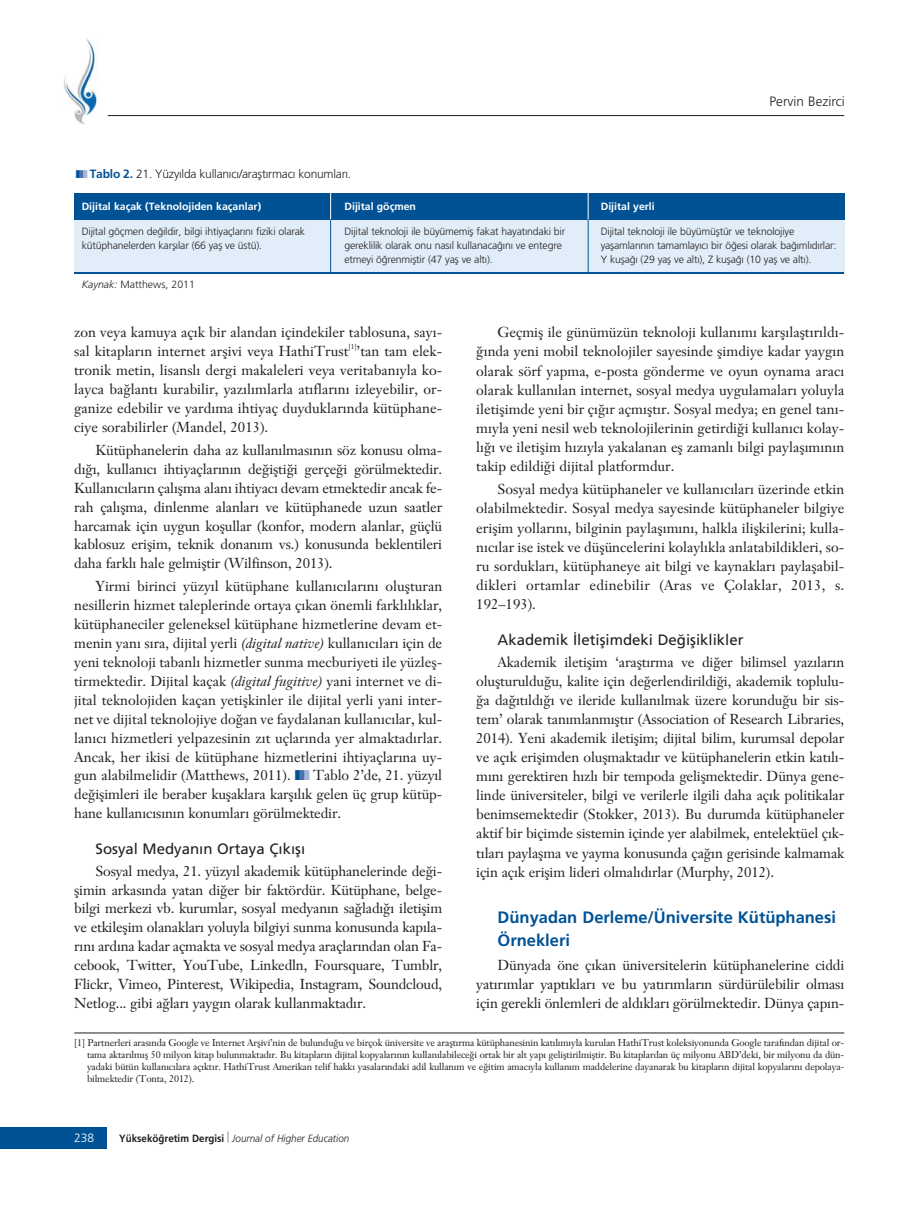
<style>
.page{position:relative;width:919px;height:1217px;background:#fff}
.page>*{position:absolute;margin:0;border:0;box-sizing:border-box;transform-origin:0 0}
.t1{font:700 16.5px/23px "Frutiger";color:#005295}
.t2{font:15px "Frutiger";color:#231f20}
.t3{font:14.25px/18.9px "Janson Text";letter-spacing:-.01em;color:#231f20;text-align:justify}
.t4{font:300 13.5px "Frutiger";color:#231f20}
.t5{font:300 12px "Frutiger";letter-spacing:-.015em;color:#231f20}
.t6{font:300 12px "Frutiger";color:#fff}
.t7{font:300 10.5px "Frutiger";letter-spacing:-.015em;color:#231f20}
.t8{font:700 10.5px "Frutiger";color:#fff}
.t9{font:italic 300 10.5px "Frutiger";color:#231f20;scale:.94 1}
.t10{font:9.75px/12px "Janson Text";letter-spacing:-.015em;color:#231f20;text-align:justify}
.t11{font:7.2px "Janson Text";color:#231f20}
.s1{color:#005295}
.s2{color:#4973ac}
.s3{color:#a4b5d6}
.s4{font-weight:700;color:#005295}
.s5{font-style:italic}
.s6{font-weight:700;font-style:normal}
</style>
<div class="page">
<div style="left:0;top:1127px;width:106px;height:21px;background:#005295"></div>
<img style="left:64px;top:38px;width:34px;height:87px">
<hr style="left:108px;top:115px;width:736px;height:1px;background:#231f20">
<div style="left:97px;top:107px;width:10px;height:9px;background:#fff"></div>
<hr style="left:74px;top:1032px;width:770px;height:1px;background:#231f20">
<div style="left:74px;top:218px;width:770px;height:55px;background:#e1eef9"></div>
<div style="left:74px;top:193px;width:770px;height:26px;background:#005295"></div>
<hr style="left:74px;top:272px;width:769px;height:1px;background:#005295">
<hr style="left:330px;top:219px;width:1px;height:53px;background:#005295">
<svg style="left:330px;top:193px;width:1px;height:26px"></svg>
<hr style="left:588px;top:219px;width:1px;height:53px;background:#005295">
<svg style="left:588px;top:193px;width:1px;height:26px"></svg>
<p class="t4" style="left:769px;top:96px;width:77px">Pervin Bezirci</p>
<p class="t5" style="left:76px;top:169px;width:277px"><span class="s1">❚</span><span class="s2">❚</span><span class="s3">❚</span> <span class="s4">Tablo 2.</span> 21. Yüzy›lda kullan›c›/araflt›rmac› konumlar›.</p>
<p class="t8" style="left:82px;top:202px;width:181px">Dijital kaçak (Teknolojiden kaçanlar)</p>
<p class="t8" style="left:344px;top:202px;width:73px">Dijital göçmen</p>
<p class="t8" style="left:600px;top:202px;width:55px">Dijital yerli</p>
<p class="t7" style="left:82px;top:227px;width:225px">Dijital göçmen de¤ildir, bilgi ihtiyaçlar›n› fiziki olarak</p>
<p class="t7" style="left:344px;top:227px;width:222px">Dijital teknoloji ile büyümemifl fakat hayat›ndaki bir</p>
<p class="t7" style="left:600px;top:227px;width:195px">Dijital teknoloji ile büyümüfltür ve teknolojiye</p>
<p class="t7" style="left:82px;top:241px;width:182px">kütüphanelerden karfl›lar (66 yafl ve üstü).</p>
<p class="t7" style="left:344px;top:241px;width:219px">gereklilik olarak onu nas›l kullanaca¤›n› ve entegre</p>
<p class="t7" style="left:600px;top:241px;width:237px">yaflamlar›n›n tamamlay›c› bir ö¤esi olarak ba¤›ml›d›rlar:</p>
<p class="t7" style="left:344px;top:255px;width:150px">etmeyi ö¤renmifltir (47 yafl ve alt›).</p>
<p class="t7" style="left:600px;top:255px;width:212px">Y kufla¤› (29 yafl ve alt›), Z kufla¤› (10 yafl ve alt›).</p>
<p class="t7" style="left:82px;top:280px;width:115px"><span class="s5">Kaynak:</span> Matthews, 2011</p>
<p class="t3" style="left:74px;top:324px;width:369px">zon veya kamuya aç›k bir alandan içindekiler tablosuna, say›- sal kitaplar›n internet arflivi veya HathiTrust</p>
<p class="t3" style="left:476px;top:324px;width:369px;text-indent:21px">Geçmifl ile günümüzün teknoloji kullan›m› karfl›laflt›r›ld›- ¤›nda yeni mobil teknolojiler sayesinde flimdiye kadar yayg›n olarak sörf yapma, e-posta gönderme ve oyun oynama arac› olarak kullan›lan internet, sosyal medya uygulamalar› yoluyla iletiflimde yeni bir ç›¤›r açm›flt›r. Sosyal medya; en genel tan›- m›yla yeni nesil web teknolojilerinin getirdi¤i kullan›c› kolay&shy;l›¤› ve iletiflim h›z›yla yakalanan efl zamanl› bilgi paylafl›m›n›n takip edildi¤i dijital platformdur.</p>
<p class="t3" style="left:476px;top:481px;width:369px;text-indent:21px">Sosyal medya kütüphaneler ve kullan›c›lar› üzerinde etkin olabilmektedir. Sosyal medya sayesinde kütüphaneler bilgiye eriflim yollar›n›, bilginin paylafl›m›n›, halkla iliflkilerini; kulla&shy;n›c›lar ise istek ve düflüncelerini kolayl›kla anlatabildikleri, so&shy;ru sorduklar›, kütüphaneye ait bilgi ve kaynaklar› paylaflabil&shy;dikleri ortamlar edinebilir (Aras ve Çolaklar, 2013, s.<br>192–193).</p>
<p class="t2" style="left:497px;top:633px;width:247px">Akademik ‹letiflimdeki De¤ifliklikler</p>
<p class="t3" style="left:476px;top:653px;width:369px;text-indent:21px">Akademik iletiflim ‘araflt›rma ve di¤er bilimsel yaz›lar›n oluflturuldu¤u, kalite için de¤erlendirildi¤i, akademik toplulu-¤a da¤›t›ld›¤› ve ileride kullan›lmak üzere korundu¤u bir sis&shy;tem’ olarak tan›mlanm›flt›r (Association of Research Libraries, 2014). Yeni akademik iletiflim; dijital bilim, kurumsal depolar ve aç›k eriflimden oluflmaktad›r ve kütüphanelerin etkin kat›l›- m›n› gerektiren h›zl› bir tempoda geliflmektedir. Dünya gene&shy;linde üniversiteler, bilgi ve verilerle ilgili daha aç›k politikalar benimsemektedir (Stokker, 2013). Bu durumda kütüphaneler aktif bir biçimde sistemin içinde yer alabilmek, entelektüel ç›k&shy;t›lar› paylaflma ve yayma konusunda ça¤›n gerisinde kalmamak için aç›k eriflim lideri olmal›d›rlar (Murphy, 2012).</p>
<p class="t1" style="left:497px;top:907px;width:340px">Dünyadan Derleme/Üniversite Kütüphanesi<br>Örnekleri</p>
<p class="t3" style="left:476px;top:956px;width:369px;text-indent:21px">Dünyada öne ç›kan üniversitelerin kütüphanelerine ciddi yat›r›mlar yapt›klar› ve bu yat›r›mlar›n sürdürülebilir olmas› için gerekli önlemleri de ald›klar› görülmektedir. Dünya çap›n-</p>
<p class="t10" style="left:87px;top:1037px;width:758px;text-indent:-13px">[1] Partnerleri aras›nda Google ve Internet Arflivi’nin de bulundu¤u ve birçok üniversite ve araflt›rma kütüphanesinin kat›l›m›yla kurulan HathiTrust koleksiyonunda Google taraf›ndan dijital or&shy;tama aktar›lm›fl 50 milyon kitap bulunmaktad›r. Bu kitaplar›n dijital kopyalar›n›n kullan›labilece¤i ortak bir alt yap› gelifltirilmifltir. Bu kitaplardan üç milyonu ABD’deki, bir milyonu da dün&shy;yadaki bütün kullan›c›lara aç›kt›r. HathiTrust Amerikan telif hakk› yasalar›ndaki adil kullan›m ve e¤itim amac›yla kullan›m maddelerine dayanarak bu kitaplar›n dijital kopyalar›n› depolaya&shy;bilmektedir (Tonta, 2012).</p>
<p class="t11" style="left:348px;top:344px;width:10px">[1]</p>
<p class="t3" style="left:74px;top:343px;width:369px;text-indent:282px">’tan tam elek&shy;tronik metin, lisansl› dergi makaleleri veya veritaban›yla ko&shy;layca ba¤lant› kurabilir, yaz›l›mlarla at›flar›n› izleyebilir, or&shy;ganize edebilir ve yard›ma ihtiyaç duyduklar›nda kütüphane&shy;ciye sorabilirler (Mandel, 2013).</p>
<p class="t3" style="left:74px;top:442px;width:369px;text-indent:21px">Kütüphanelerin daha az kullan›lmas›n›n söz konusu olma&shy;d›¤›, kullan›c› ihtiyaçlar›n›n de¤iflti¤i gerçe¤i görülmektedir.<br>Kullan›c›lar›n çal›flma alan› ihtiyac› devam etmektedir ancak fe&shy;rah çal›flma, dinlenme alanlar› ve kütüphanede uzun saatler harcamak için uygun koflullar (konfor, modern alanlar, güçlü kablosuz eriflim, teknik donan›m vs.) konusunda beklentileri daha farkl› hale gelmifltir (Wilfinson, 2013).</p>
<p class="t3" style="left:74px;top:578px;width:369px;text-indent:21px">Yirmi birinci yüzy›l kütüphane kullan›c›lar›n› oluflturan nesillerin hizmet taleplerinde ortaya ç›kan önemli farkl›l›klar, kütüphaneciler geleneksel kütüphane hizmetlerine devam et&shy;menin yan› s›ra, dijital yerli <span class="s5">(digital native)</span> kullan›c›lar› için de yeni teknoloji tabanl› hizmetler sunma mecburiyeti ile yüzlefl&shy;tirmektedir. Dijital kaçak <span class="s5">(digital fugitive)</span> yani internet ve di&shy;jital teknolojiden kaçan yetiflkinler ile dijital yerli yani inter&shy;net ve dijital teknolojiye do¤an ve faydalanan kullan›c›lar, kul&shy;lan›c› hizmetleri yelpazesinin z›t uçlar›nda yer almaktad›rlar.<br>Ancak, her ikisi de kütüphane hizmetlerini ihtiyaçlar›na uy&shy;gun alabilmelidir (Matthews, 2011). <span class="s1">❚</span><span class="s2">❚</span><span class="s3">❚</span> Tablo 2’de, 21. yüzy›l de¤iflimleri ile beraber kuflaklara karfl›l›k gelen üç grup kütüp&shy;hane kullan›c›s›n›n konumlar› görülmektedir.</p>
<p class="t2" style="left:95px;top:842px;width:211px">Sosyal Medyan›n Ortaya Ç›k›fl›</p>
<p class="t3" style="left:74px;top:862px;width:369px;text-indent:21px">Sosyal medya, 21. yüzy›l akademik kütüphanelerinde de¤i&shy;flimin arkas›nda yatan di¤er bir faktördür. Kütüphane, belge&shy;bilgi merkezi vb. kurumlar, sosyal medyan›n sa¤lad›¤› iletiflim ve etkileflim olanaklar› yoluyla bilgiyi sunma konusunda kap›la&shy;r›n› ard›na kadar açmakta ve sosyal medya araçlar›ndan olan Fa&shy;cebook, Twitter, YouTube, Linkedln, Foursquare, Tumblr, Flickr, Vimeo, Pinterest, Wikipedia, Instagram, Soundcloud, Netlog... gibi a¤lar› yayg›n olarak kullanmaktad›r.</p>
<p class="t6" style="left:74px;top:1132px;width:22px">238</p>
<p class="t9" style="left:119px;top:1133px;width:246px"><span class="s6">Yüksekö¤retim Dergisi</span> Journal of Higher Education</p>
</div>
